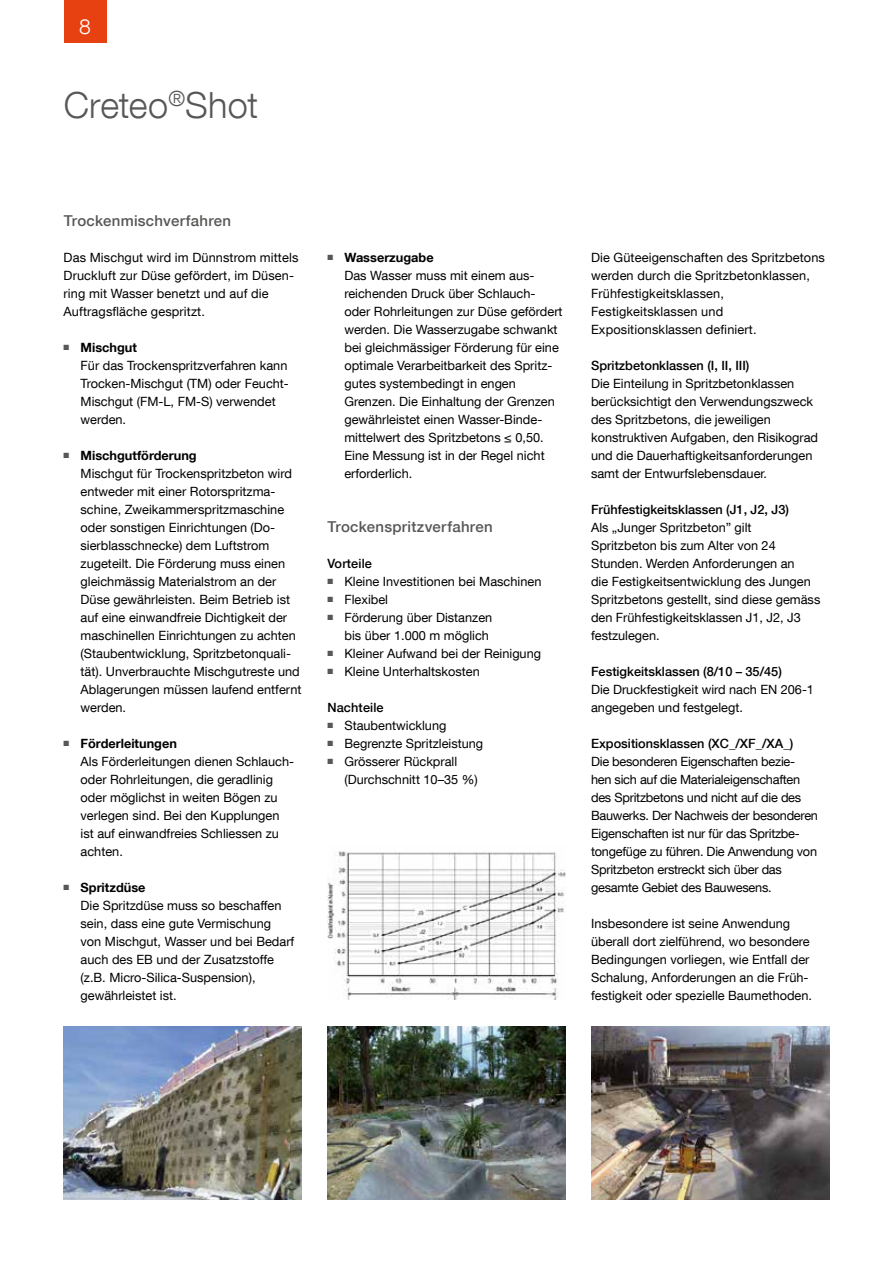
<style>
.page{position:relative;width:893px;height:1263px;background:#fff}
.page>*{position:absolute;margin:0;border:0;box-sizing:border-box;transform-origin:0 0}
.t1{font:300 36px "Helvetica Neue LT Com";color:#575756}
.t2{font:300 21px "Helvetica Neue LT Com";color:#fff}
.t3{font:500 15px "Helvetica Neue LT Com";letter-spacing:.02em;color:#575756}
.t4{font:12.75px/18px "Helvetica Neue LT Com";color:#000}
.t5{font:12.75px/18px "Helvetica Neue LT Com";letter-spacing:-.02em;color:#000}
.t6{font:500 12.75px "Helvetica Neue LT Com";color:#000}
.s1{color:#575756}
.s2{font-weight:700}
</style>
<div class="page">
<div style="left:64px;top:0;width:42px;height:43px;background:#e74011"></div>
<img style="left:64px;top:1027px;width:238px;height:172px">
<img style="left:327px;top:1027px;width:239px;height:172px">
<img style="left:591px;top:1027px;width:238px;height:172px">
<img style="left:327px;top:851px;width:239px;height:149px">
<h2 class="t2" style="left:79px;top:13px;width:13px">8</h2>
<h1 class="t1" style="left:64px;top:83px;width:196px">Creteo<sup>®</sup>Shot</h1>
<p class="t3" style="left:64px;top:211px;width:169px">Trockenmischverfahren</p>
<p class="t4" style="left:64px;top:248px;width:236px">Das Mischgut wird im Dünnstrom mittels Druckluft zur Düse gefördert, im Düsen&shy;ring mit Wasser benetzt und auf die Auftragsfläche gespritzt.</p>
<p class="t4" style="left:81px;top:338px;width:210px;text-indent:-17px"><span class="s1">■</span> <span class="s2">Mischgut<br></span>Für das Trockenspritzverfahren kann<br>Trocken-Mischgut (TM) oder Feucht-<br>Mischgut (FM-L, FM-S) verwendet werden.</p>
<p class="t4" style="left:81px;top:446px;width:222px;text-indent:-17px"><span class="s1">■</span> <span class="s2">Mischgutförderung<br></span>Mischgut für Trockenspritzbeton wird entweder mit einer Rotorspritzma&shy;schine, Zweikammerspritzmaschine oder sonstigen Einrichtungen (Do&shy;sierblasschnecke) dem Luftstrom zugeteilt. Die Förderung muss einen gleichmässig Materialstrom an der Düse gewährleisten. Beim Betrieb ist auf eine einwandfreie Dichtigkeit der maschinellen Einrichtungen zu achten (Staubentwicklung, Spritzbetonquali&shy;tät). Unverbrauchte Mischgutreste und Ablagerungen müssen laufend entfernt werden.</p>
<p class="t4" style="left:81px;top:734px;width:215px;text-indent:-17px"><span class="s1">■</span> <span class="s2">Förderleitungen<br></span>Als Förderleitungen dienen Schlauch&shy;oder Rohrleitungen, die geradlinig oder möglichst in weiten Bögen zu verlegen sind. Bei den Kupplungen ist auf einwandfreies Schliessen zu achten.</p>
<p class="t4" style="left:81px;top:878px;width:215px;text-indent:-17px"><span class="s1">■</span> <span class="s2">Spritzdüse<br></span>Die Spritzdüse muss so beschaffen sein, dass eine gute Vermischung von Mischgut, Wasser und bei Bedarf auch des EB und der Zusatzstoffe (z.B. Micro-Silica-Suspension), gewährleistet ist.</p>
<p class="t4" style="left:344px;top:248px;width:220px;text-indent:-17px"><span class="s1">■</span> <span class="s2">Wasserzugabe<br></span>Das Wasser muss mit einem aus&shy;reichenden Druck über Schlauch&shy;oder Rohrleitungen zur Düse gefördert werden. Die Wasserzugabe schwankt bei gleichmässiger Förderung für eine optimale Verarbeitbarkeit des Spritz&shy;gutes systembedingt in engen<br>Grenzen. Die Einhaltung der Grenzen gewährleistet einen Wasser-Binde&shy;mittelwert des Spritzbetons ≤ 0,50.<br>Eine Messung ist in der Regel nicht erforderlich.</p>
<p class="t3" style="left:327px;top:517px;width:167px">Trockenspritzverfahren</p>
<p class="t6" style="left:327px;top:556px;width:46px">Vorteile</p>
<p class="t4" style="left:327px;top:572px;width:215px"><span class="s1">■</span> Kleine Investitionen bei Maschinen</p>
<p class="t4" style="left:327px;top:590px;width:62px"><span class="s1">■</span> Flexibel</p>
<p class="t4" style="left:327px;top:608px;width:166px;text-align:right"><span class="s1">■</span> Förderung über Distanzen bis über 1.000 m möglich</p>
<p class="t4" style="left:327px;top:644px;width:215px"><span class="s1">■</span> Kleiner Aufwand bei der Reinigung</p>
<p class="t4" style="left:327px;top:662px;width:154px"><span class="s1">■</span> Kleine Unterhaltskosten</p>
<p class="t6" style="left:327px;top:700px;width:58px">Nachteile</p>
<p class="t4" style="left:327px;top:716px;width:121px"><span class="s1">■</span> Staubentwicklung</p>
<p class="t4" style="left:327px;top:734px;width:157px"><span class="s1">■</span> Begrenzte Spritzleistung</p>
<p class="t4" style="left:344px;top:752px;width:135px;text-indent:-17px"><span class="s1">■</span> Grösserer Rückprall (Durchschnitt 10–35 %)</p>
<p class="t4" style="left:591px;top:248px;width:235px">Die Güteeigenschaften des Spritzbetons werden durch die Spritzbetonklassen, Frühfestigkeitsklassen, Festigkeitsklassen und Expositionsklassen definiert.</p>
<p class="t6" style="left:591px;top:358px;width:160px">Spritzbetonklassen (I, II, III)</p>
<p class="t4" style="left:591px;top:374px;width:229px">Die Einteilung in Spritzbetonklassen berücksichtigt den Verwendungszweck des Spritzbetons, die jeweiligen konstruktiven Aufgaben, den Risikograd und die Dauerhaftigkeitsanforderungen samt der Entwurfslebensdauer.</p>
<p class="t6" style="left:591px;top:502px;width:199px">Frühfestigkeitsklassen (J1, J2, J3)</p>
<p class="t4" style="left:591px;top:518px;width:231px">Als „Junger Spritzbeton” gilt Spritzbeton bis zum Alter von 24<br>Stunden. Werden Anforderungen an<br>die Festigkeitsentwicklung des Jungen Spritzbetons gestellt, sind diese gemäss den Frühfestigkeitsklassen J1, J2, J3 festzulegen.</p>
<p class="t6" style="left:591px;top:664px;width:192px">Festigkeitsklassen (8/10 – 35/45)</p>
<p class="t4" style="left:591px;top:680px;width:224px">Die Druckfestigkeit wird nach EN 206-1 angegeben und festgelegt.</p>
<p class="t6" style="left:591px;top:736px;width:204px">Expositionsklassen (XC_/XF_/XA_)</p>
<p class="t5" style="left:591px;top:752px;width:228px">Die besonderen Eigenschaften bezie&shy;hen sich auf die Materialeigenschaften des Spritzbetons und nicht auf die des Bauwerks. Der Nachweis der besonderen Eigenschaften ist nur für das Spritzbe&shy;tongefüge zu führen. Die Anwendung von Spritzbeton erstreckt sich über das gesamte Gebiet des Bauwesens.</p>
<p class="t4" style="left:591px;top:914px;width:223px">Insbesondere ist seine Anwendung überall dort zielführend, wo besondere Bedingungen vorliegen, wie Entfall der Schalung, Anforderungen an die Früh&shy;festigkeit oder spezielle Baumethoden.</p>
</div>
